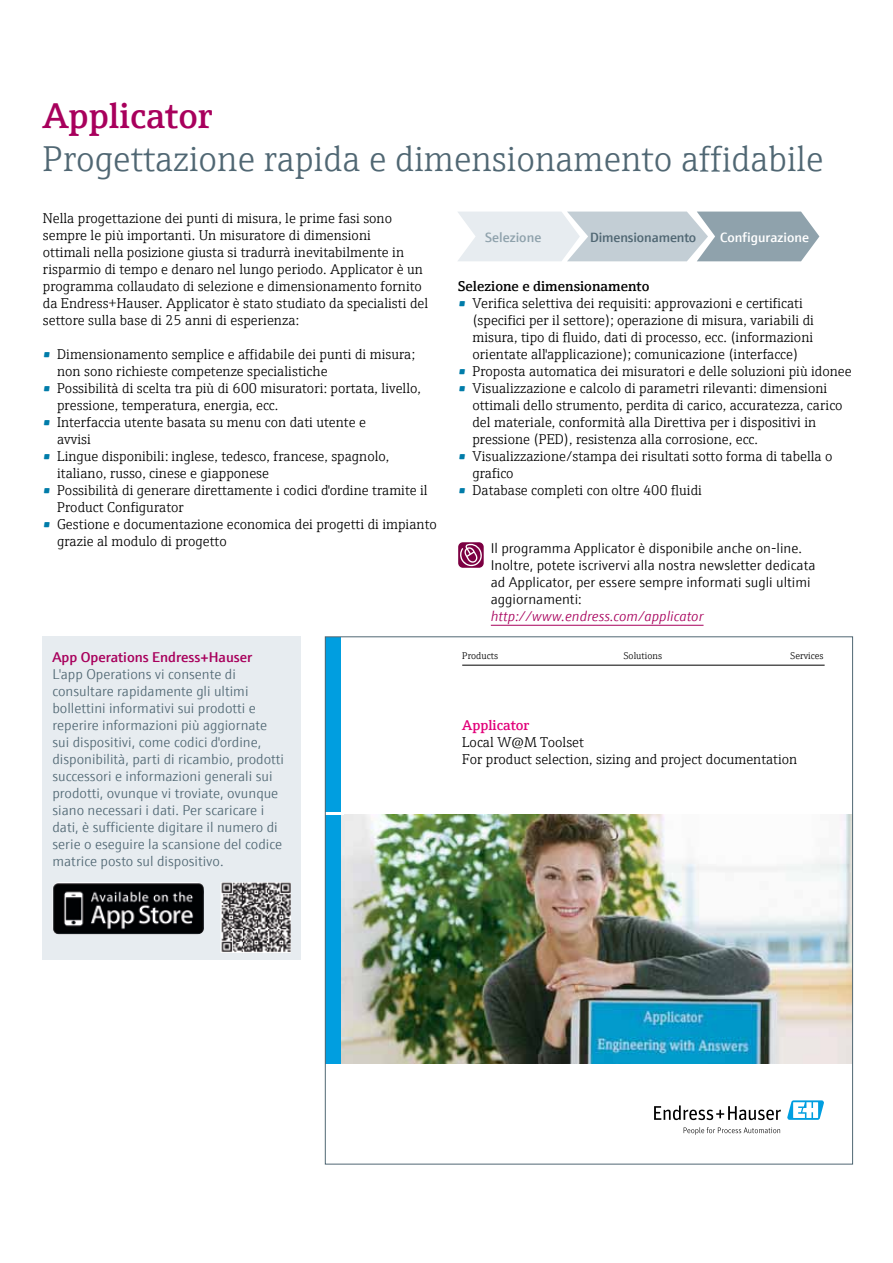
<style>
.page{position:relative;width:893px;height:1263px;background:#fff}
.page>*{position:absolute;margin:0;border:0;box-sizing:border-box;transform-origin:0 0}
.t1{font:300 36px "E+H Serif";color:#506773}
.t2{font:600 36px "E+H Serif";color:#a8005c}
.t3{font:300 14.25px/17px "E+H Serif";color:#000}
.t4{font:300 14.25px/17px "E+H Sans";color:#506773}
.t5{font:300 14.25px/17px "E+H Sans";color:#000}
.t6{font:italic 300 14.25px "E+H Sans";color:#a8005c}
.t7{font:600 14.25px "E+H Sans";color:#a8005c}
.t8{font:600 14.25px "E+H Serif";color:#000}
.t9{font:600 14.25px "E+H Serif";color:#e2007a}
.t10{font:600 13.5px "E+H Sans";letter-spacing:-.01em;color:#506773}
.t11{font:600 13.5px "E+H Sans";color:#fff}
.t12{font:600 13.5px "E+H Sans";color:#8fa2ac}
.t13{font:300 9.75px "E+H Serif";color:#000}
.s1{color:#007ca9}
</style>
<div class="page">
<div style="left:43px;top:637px;width:258px;height:323px;background:#e7ecf0"></div>
<svg style="left:458px;top:212px;width:361px;height:49px"></svg>
<img style="left:341px;top:815px;width:510px;height:248px">
<div style="left:325px;top:637px;width:16px;height:426px;background:#009ee0"></div>
<hr style="left:325px;top:812px;width:19px;height:3px;background:#fff">
<hr style="left:462px;top:665px;width:363px;height:1px;background:#000">
<svg style="left:654px;top:1105px;width:127px;height:15px"></svg>
<svg style="left:684px;top:1127px;width:96px;height:8px"></svg>
<svg style="left:787px;top:1100px;width:37px;height:20px"></svg>
<img style="left:221px;top:882px;width:70px;height:70px">
<hr style="left:491px;top:625px;width:212px;height:1px;background:#a8005c">
<svg style="left:458px;top:542px;width:26px;height:26px"></svg>
<img style="left:53px;top:882px;width:151px;height:52px">
<h1 class="t2" style="left:43px;top:88px;width:171px">Applicator</h1>
<h1 class="t1" style="left:43px;top:132px;width:782px">Progettazione rapida e dimensionamento affidabile</h1>
<p class="t3" style="left:43px;top:209px;width:387px">Nella progettazione dei punti di misura, le prime fasi sono sempre le più importanti. Un misuratore di dimensioni<br>ottimali nella posizione giusta si tradurrà inevitabilmente in risparmio di tempo e denaro nel lungo periodo. Applicator è un programma collaudato di selezione e dimensionamento fornito da Endress+Hauser. Applicator è stato studiato da specialisti del settore sulla base di 25 anni di esperienza:</p>
<p class="t3" style="left:57px;top:345px;width:359px;text-indent:-14px"><span class="s1">•</span> Dimensionamento semplice e affidabile dei punti di misura; non sono richieste competenze specialistiche</p>
<p class="t3" style="left:57px;top:379px;width:366px;text-indent:-14px"><span class="s1">•</span> Possibilità di scelta tra più di 600 misuratori: portata, livello, pressione, temperatura, energia, ecc.</p>
<p class="t3" style="left:57px;top:413px;width:310px;text-indent:-14px"><span class="s1">•</span> Interfaccia utente basata su menu con dati utente e avvisi</p>
<p class="t3" style="left:57px;top:447px;width:334px;text-indent:-14px"><span class="s1">•</span> Lingue disponibili: inglese, tedesco, francese, spagnolo, italiano, russo, cinese e giapponese</p>
<p class="t3" style="left:57px;top:481px;width:372px;text-indent:-14px"><span class="s1">•</span> Possibilità di generare direttamente i codici d'ordine tramite il<br>Product Configurator</p>
<p class="t3" style="left:57px;top:515px;width:381px;text-indent:-14px"><span class="s1">•</span> Gestione e documentazione economica dei progetti di impianto grazie al modulo di progetto</p>
<p class="t7" style="left:52px;top:646px;width:201px">App Operations Endress+Hauser</p>
<p class="t4" style="left:52px;top:665px;width:233px">L'app Operations vi consente di consultare rapidamente gli ultimi bollettini informativi sui prodotti e reperire informazioni più aggiornate sui dispositivi, come codici d'ordine, disponibilità, parti di ricambio, prodotti successori e informazioni generali sui prodotti, ovunque vi troviate, ovunque siano necessari i dati. Per scaricare i dati, è sufficiente digitare il numero di serie o eseguire la scansione del codice matrice posto sul dispositivo.</p>
<p class="t12" style="left:485px;top:227px;width:58px">Selezione</p>
<p class="t10" style="left:590px;top:227px;width:108px">Dimensionamento</p>
<p class="t11" style="left:720px;top:227px;width:90px">Configurazione</p>
<p class="t8" style="left:458px;top:275px;width:193px">Selezione e dimensionamento</p>
<p class="t3" style="left:472px;top:294px;width:343px;text-indent:-14px"><span class="s1">•</span> Verifica selettiva dei requisiti: approvazioni e certificati (specifici per il settore); operazione di misura, variabili di misura, tipo di fluido, dati di processo, ecc. (informazioni orientate all'applicazione); comunicazione (interfacce)</p>
<p class="t3" style="left:458px;top:362px;width:395px"><span class="s1">•</span> Proposta automatica dei misuratori e delle soluzioni più idonee</p>
<p class="t3" style="left:472px;top:379px;width:372px;text-indent:-14px"><span class="s1">•</span> Visualizzazione e calcolo di parametri rilevanti: dimensioni ottimali dello strumento, perdita di carico, accuratezza, carico del materiale, conformità alla Direttiva per i dispositivi in pressione (PED), resistenza alla corrosione, ecc.</p>
<p class="t3" style="left:472px;top:447px;width:362px;text-indent:-14px"><span class="s1">•</span> Visualizzazione/stampa dei risultati sotto forma di tabella o grafico</p>
<p class="t3" style="left:458px;top:481px;width:245px"><span class="s1">•</span> Database completi con oltre 400 fluidi</p>
<p class="t5" style="left:491px;top:539px;width:326px">Il programma Applicator è disponibile anche on-line.<br>Inoltre, potete iscrivervi alla nostra newsletter dedicata ad Applicator, per essere sempre informati sugli ultimi aggiornamenti:</p>
<p class="t6" style="left:491px;top:606px;width:214px">http://www.endress.com/applicator</p>
<p class="t13" style="left:462px;top:649px;width:37px">Products</p>
<p class="t13" style="left:624px;top:649px;width:40px">Solutions</p>
<p class="t13" style="left:790px;top:649px;width:35px">Services</p>
<p class="t9" style="left:462px;top:714px;width:69px">Applicator</p>
<p class="t3" style="left:462px;top:732px;width:337px">Local W@M Toolset<br>For product selection, sizing and project documentation</p>
</div>
